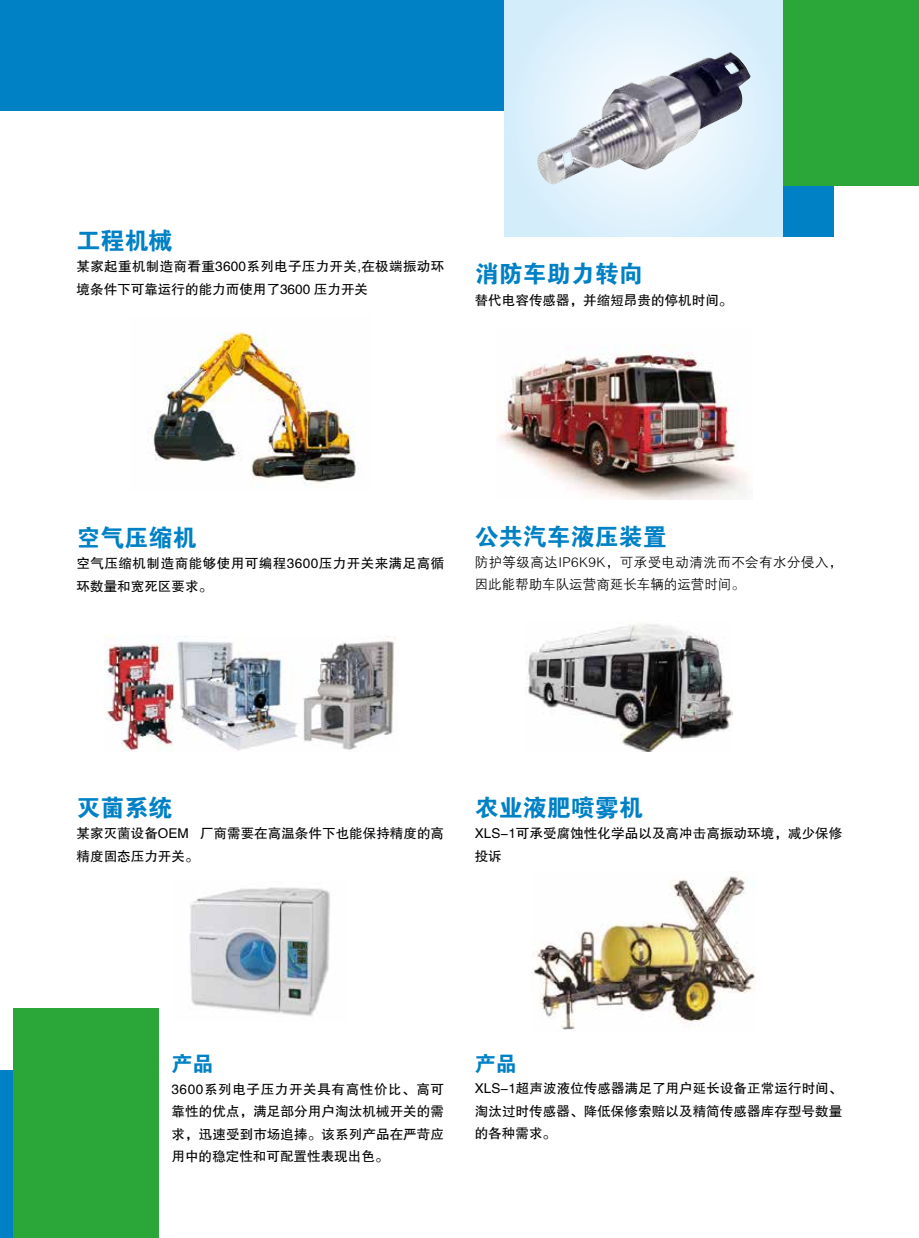
<style>
.page{position:relative;width:919px;height:1238px;background:#fff}
.page>*{position:absolute;margin:0;border:0;box-sizing:border-box;transform-origin:0 0}
.t1{font:24px "FZDHTJW GB1 0";color:#0081c5}
.t2{font:21px "FZDHTJW GB1 0";color:#0081c5}
.t3{font:13.5px/22.5px "FZHTJW GB1 0";letter-spacing:.005em;color:#000}
.t4{font:13.5px/21.8px "FZZDXJW GB1 0";letter-spacing:.03em;color:#000}
.t5{font:13.5px/22.5px "FZHTJW GB1 0";letter-spacing:.035em;color:#000}
</style>
<div class="page">
<img style="left:499px;top:346px;width:248px;height:153px">
<img style="left:150px;top:331px;width:209px;height:155px">
<div style="left:0;top:0;width:900px;height:111px;background:#0081c5"></div>
<div style="left:0;top:1070px;width:13px;height:167px;background:#0081c5"></div>
<div style="left:782px;top:185px;width:51px;height:51px;background:#0081c5"></div>
<div style="left:782px;top:0;width:136px;height:185px;background:#2aa738"></div>
<div style="left:504px;top:0;width:278px;height:236px;background:linear-gradient(to right,#dcf0fc,#dcf0fc)"></div>
<div style="left:13px;top:1008px;width:146px;height:229px;background:#2aa738"></div>
<img style="left:104px;top:635px;width:292px;height:116px">
<img style="left:189px;top:887px;width:141px;height:129px">
<img style="left:526px;top:623px;width:206px;height:128px">
<img style="left:531px;top:871px;width:225px;height:159px">
<img style="left:537px;top:52px;width:213px;height:132px">
<h1 class="t1" style="left:77px;top:227px;width:98px">工程机械</h1>
<p class="t3" style="left:77px;top:255px;width:369px">某家起重机制造商看重3600系列电子压力开关,在极端振动环境条件下可靠运行的能力而使用了3600 压力开关</p>
<h1 class="t1" style="left:474px;top:260px;width:169px">消防车助力转向</h1>
<p class="t3" style="left:474px;top:289px;width:259px">替代电容传感器，并缩短昂贵的停机时间。</p>
<h1 class="t1" style="left:77px;top:524px;width:122px">空气压缩机</h1>
<p class="t5" style="left:77px;top:552px;width:369px">空气压缩机制造商能够使用可编程3600压力开关来满足高循环数量和宽死区要求。</p>
<h1 class="t1" style="left:474px;top:524px;width:193px">公共汽车液压装置</h1>
<p class="t4" style="left:474px;top:552px;width:369px">防护等级高达IP6K9K，可承受电动清洗而不会有水分侵入，因此能帮助车队运营商延长车辆的运营时间。</p>
<h1 class="t1" style="left:77px;top:794px;width:98px">灭菌系统</h1>
<p class="t3" style="left:77px;top:822px;width:369px">某家灭菌设备OEM 厂商需要在高温条件下也能保持精度的高精度固态压力开关。</p>
<h1 class="t1" style="left:474px;top:794px;width:169px">农业液肥喷雾机</h1>
<p class="t3" style="left:474px;top:822px;width:369px">XLS-1可承受腐蚀性化学品以及高冲击高振动环境，减少保修投诉</p>
<h2 class="t2" style="left:171px;top:1052px;width:43px">产品</h2>
<p class="t3" style="left:171px;top:1077px;width:274px;text-align:justify">3600系列电子压力开关具有高性价比、高可靠性的优点，满足部分用户淘汰机械开关的需求，迅速受到市场追捧。该系列产品在严苛应用中的稳定性和可配置性表现出色。</p>
<h2 class="t2" style="left:474px;top:1051px;width:43px">产品</h2>
<p class="t3" style="left:474px;top:1077px;width:369px;text-align:justify">XLS-1超声波液位传感器满足了用户延长设备正常运行时间、淘汰过时传感器、降低保修索赔以及精简传感器库存型号数量的各种需求。</p>
</div>
